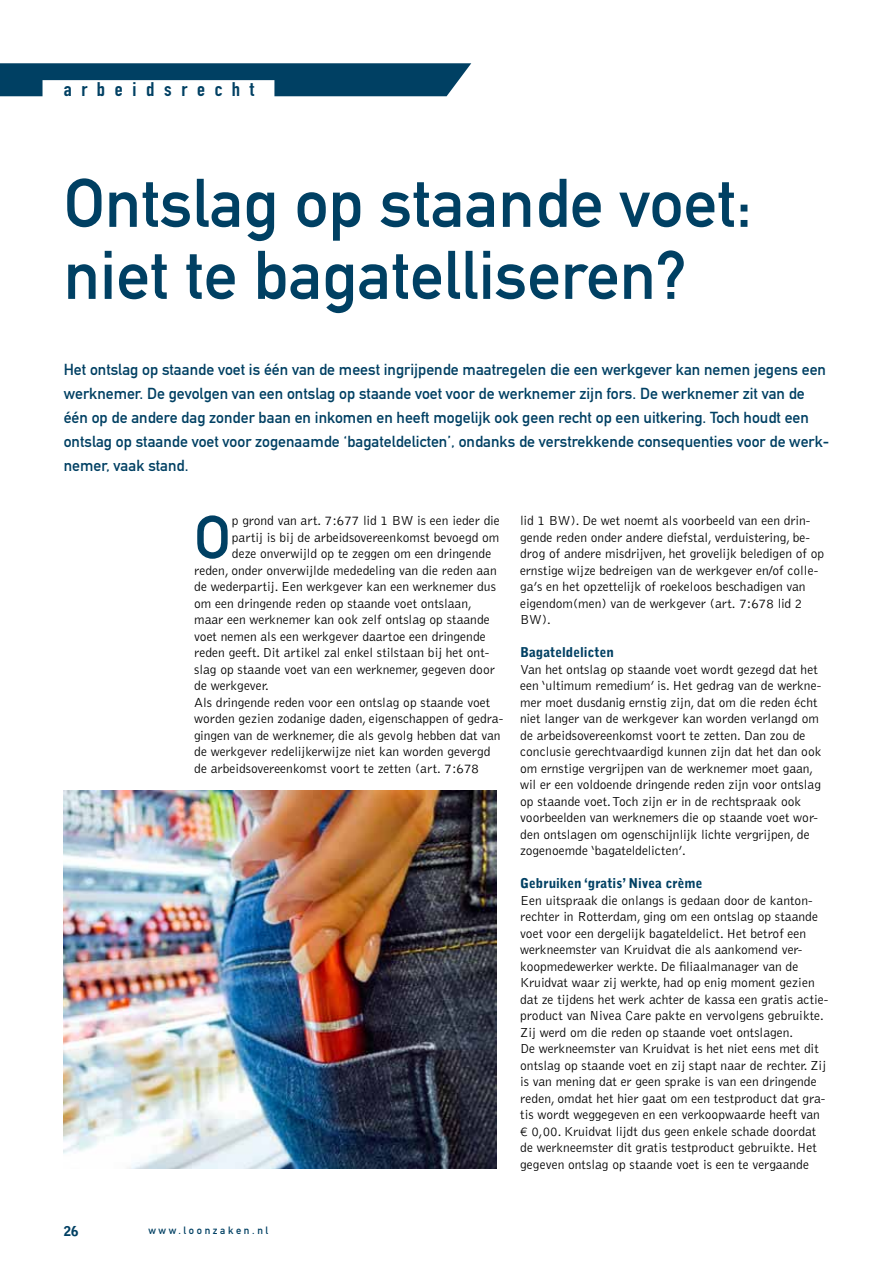
<style>
.page{position:relative;width:893px;height:1263px;background:#fff}
.page>*{position:absolute;margin:0;border:0;box-sizing:border-box;transform-origin:0 0}
.t1{font:67.5px/72px "DIN Mittelschrift Std";color:#004063}
.t2{font:59.85px "DIN Mittelschrift Std";color:#004063}
.t3{font:19.5px "DIN Engschrift Std";letter-spacing:.45em;color:#004063;scale:1.1 1}
.t4{font:15.75px/24px "DIN Mittelschrift Std";color:#004063}
.t5{font:300 13.5px/16.5px "Bell Gothic Std";color:#000}
.t6{font:900 13.5px "Bell Gothic Std";color:#004063}
.t7{font:10.5px "DIN Mittelschrift Std";letter-spacing:.25em;color:#004063}
</style>
<div class="page">
<svg style="left:0;top:63px;width:471px;height:33px;background:#0b486a"></svg>
<div style="left:43px;top:80px;width:231px;height:38px;background:#fff"></div>
<img style="left:64px;top:790px;width:432px;height:379px">
<h3 class="t3" style="left:64px;top:78px;width:175px">arbeidsrecht</h3>
<h1 class="t1" style="left:64px;top:168px;width:690px">Ontslag op staande voet: niet te bagatelliseren?</h1>
<p class="t4" style="left:64px;top:357px;width:767px">Het ontslag op staande voet is één van de meest ingrijpende maatregelen die een werkgever kan nemen jegens een werknemer. De gevolgen van een ontslag op staande voet voor de werknemer zijn fors. De werknemer zit van de één op de andere dag zonder baan en inkomen en heeft mogelijk ook geen recht op een uitkering. Toch houdt een ontslag op staande voet voor zogenaamde ‘bagateldelicten’, ondanks de verstrekkende consequenties voor de werk&shy;nemer, vaak stand.</p>
<h2 class="t2" style="left:194px;top:502px;width:38px">O</h2>
<p class="t5" style="left:232px;top:513px;width:269px">p grond van art. 7:677 lid 1 BW is een ieder die</p>
<p class="t5" style="left:232px;top:529px;width:269px">partij is bij de arbeidsovereenkomst bevoegd om</p>
<p class="t5" style="left:232px;top:546px;width:261px">deze onverwijld op te zeggen om een dringende</p>
<p class="t5" style="left:194px;top:562px;width:304px">reden, onder onverwijlde mededeling van die reden aan</p>
<p class="t5" style="left:194px;top:579px;width:303px">de wederpartij. Een werkgever kan een werknemer dus</p>
<p class="t5" style="left:194px;top:595px;width:279px">om een dringende reden op staande voet ontslaan,</p>
<p class="t5" style="left:194px;top:612px;width:297px">maar een werknemer kan ook zelf ontslag op staande</p>
<p class="t5" style="left:194px;top:628px;width:293px">voet nemen als een werkgever daartoe een dringende</p>
<p class="t5" style="left:194px;top:645px;width:297px">reden geeft. Dit artikel zal enkel stilstaan bij het ont-</p>
<p class="t5" style="left:194px;top:661px;width:302px">slag op staande voet van een werknemer, gegeven door</p>
<p class="t5" style="left:194px;top:678px;width:76px">de werkgever.</p>
<p class="t5" style="left:194px;top:694px;width:298px">Als dringende reden voor een ontslag op staande voet</p>
<p class="t5" style="left:194px;top:711px;width:310px">worden gezien zodanige daden, eigenschappen of gedra-</p>
<p class="t5" style="left:194px;top:727px;width:308px">gingen van de werknemer, die als gevolg hebben dat van</p>
<p class="t5" style="left:194px;top:744px;width:298px">de werkgever redelijkerwijze niet kan worden gevergd</p>
<p class="t5" style="left:194px;top:760px;width:286px">de arbeidsovereenkomst voort te zetten (art. 7:678</p>
<p class="t5" style="left:520px;top:513px;width:306px">lid 1 BW). De wet noemt als voorbeeld van een drin&shy;gende reden onder andere diefstal, verduistering, be&shy;drog of andere misdrijven, het grovelijk beledigen of op ernstige wijze bedreigen van de werkgever en/of colle&shy;ga’s en het opzettelijk of roekeloos beschadigen van eigendom(men) van de werkgever (art. 7:678 lid 2<br>BW).</p>
<p class="t6" style="left:520px;top:645px;width:95px">Bagateldelicten</p>
<p class="t5" style="left:520px;top:661px;width:303px">Van het ontslag op staande voet wordt gezegd dat het een ‘ultimum remedium’ is. Het gedrag van de werkne&shy;mer moet dusdanig ernstig zijn, dat om die reden écht niet langer van de werkgever kan worden verlangd om de arbeidsovereenkomst voort te zetten. Dan zou de conclusie gerechtvaardigd kunnen zijn dat het dan ook om ernstige vergrijpen van de werknemer moet gaan, wil er een voldoende dringende reden zijn voor ontslag op staande voet. Toch zijn er in de rechtspraak ook voorbeelden van werknemers die op staande voet wor&shy;den ontslagen om ogenschijnlijk lichte vergrijpen, de zogenoemde ‘bagateldelicten’.</p>
<p class="t6" style="left:520px;top:876px;width:184px">Gebruiken ‘gratis’ Nivea crème</p>
<p class="t5" style="left:520px;top:892px;width:310px">Een uitspraak die onlangs is gedaan door de kanton&shy;rechter in Rotterdam, ging om een ontslag op staande voet voor een dergelijk bagateldelict. Het betrof een werkneemster van Kruidvat die als aankomend ver&shy;koopmedewerker werkte. De filiaalmanager van de Kruidvat waar zij werkte, had op enig moment gezien dat ze tijdens het werk achter de kassa een gratis actie&shy;product van Nivea Care pakte en vervolgens gebruikte.<br>Zij werd om die reden op staande voet ontslagen.<br>De werkneemster van Kruidvat is het niet eens met dit ontslag op staande voet en zij stapt naar de rechter. Zij is van mening dat er geen sprake is van een dringende reden, omdat het hier gaat om een testproduct dat gra&shy;tis wordt weggegeven en een verkoopwaarde heeft van € 0,00. Kruidvat lijdt dus geen enkele schade doordat de werkneemster dit gratis testproduct gebruikte. Het gegeven ontslag op staande voet is een te vergaande</p>
<p class="t6" style="left:64px;top:1224px;width:17px">26</p>
<p class="t7" style="left:148px;top:1224px;width:121px">www.loonzaken.nl</p>
</div>
